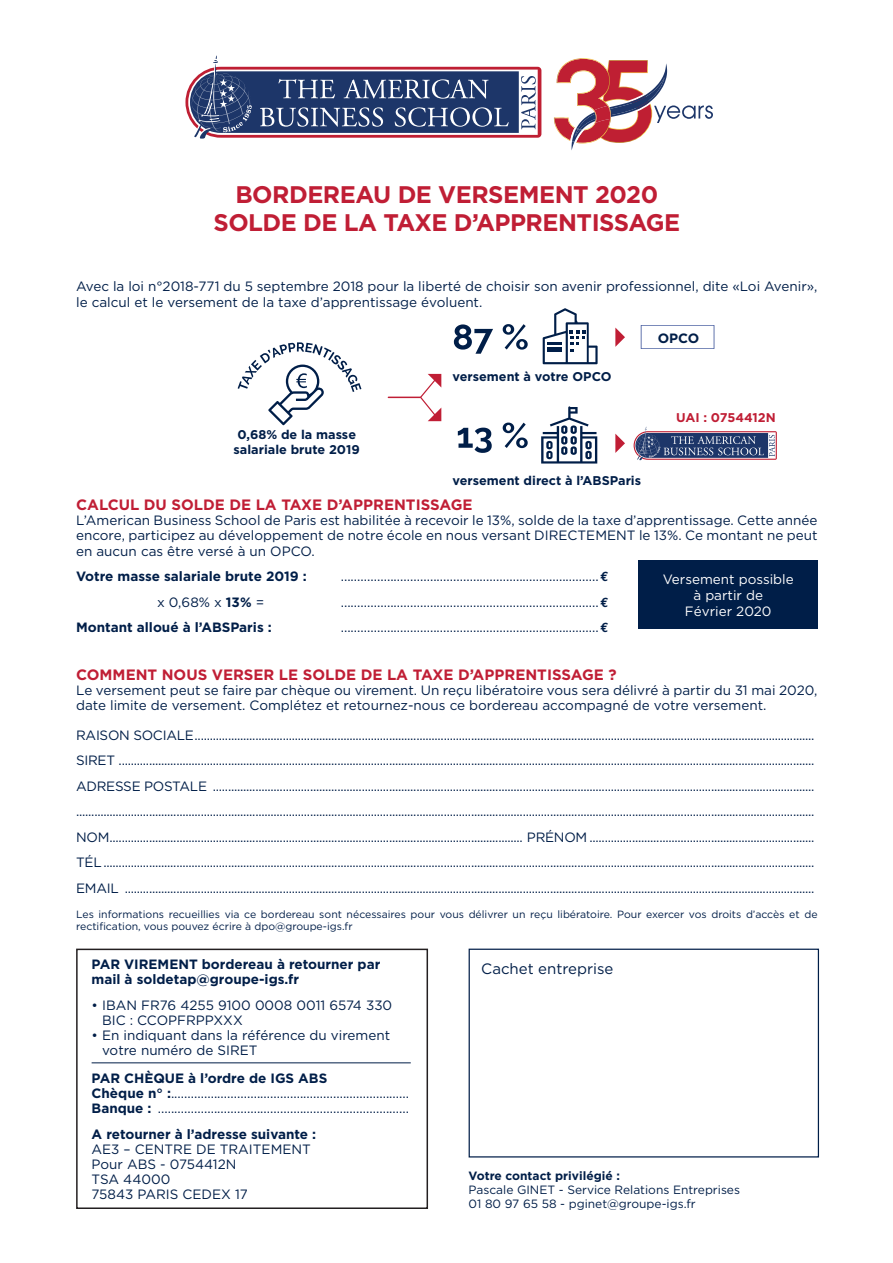
<style>
.page{position:relative;width:893px;height:1263px;background:#fff}
.page>*{position:absolute;margin:0;border:0;box-sizing:border-box;transform-origin:0 0}
.t1{font:700 24px/28.5px "Gotham HTF";letter-spacing:-.02em;color:#c01e35;text-align:center}
.t2{font:700 15px "Gotham HTF";color:#c01e35}
.t3{font:15px "Gotham HTF";color:#001e48}
.t4{font:13.5px/15px "Gotham HTF";color:#001e48}
.t5{font:700 13.5px/15px "Gotham HTF";color:#001e48}
.t6{font:13.5px/16.2px "Gotham HTF";color:#fff;text-align:center}
.t7{font:700 12.6px/15.1px "Gotham HTF";color:#001e48}
.t8{font:700 12.6px "Gotham HTF";color:#c01e35}
.t9{font:12px/14.4px "Gotham HTF";color:#001e48}
.t10{font:700 12px "Gotham HTF";color:#001e48}
.t11{font:10.5px/12px "Gotham HTF";color:#001e48}
.s1{font-family:"Euro Mono";font-weight:700}
.s2{font-weight:700}
</style>
<div class="page">
<svg style="left:634px;top:426px;width:143px;height:34px"></svg>
<svg style="left:238px;top:342px;width:123px;height:83px"></svg>
<svg style="left:454px;top:324px;width:39px;height:30px"></svg>
<svg style="left:503px;top:324px;width:25px;height:26px"></svg>
<svg style="left:458px;top:428px;width:34px;height:25px"></svg>
<svg style="left:503px;top:423px;width:25px;height:25px"></svg>
<svg style="left:543px;top:308px;width:55px;height:56px"></svg>
<svg style="left:541px;top:406px;width:56px;height:57px"></svg>
<svg style="left:420px;top:374px;width:21px;height:47px"></svg>
<svg style="left:641px;top:325px;width:73px;height:24px"></svg>
<svg style="left:615px;top:328px;width:10px;height:19px"></svg>
<svg style="left:615px;top:434px;width:10px;height:19px"></svg>
<hr style="left:388px;top:397px;width:32px;height:1px;background:#c01e35">
<div style="left:469px;top:949px;width:350px;height:208px;border:1px solid #001e48"></div>
<div style="left:76px;top:949px;width:352px;height:260px;border:2px solid #231f20"></div>
<hr style="left:92px;top:1062px;width:319px;height:1px;background:#001e48">
<div style="left:638px;top:560px;width:180px;height:68px;background:#001e48"></div>
<svg style="left:185px;top:55px;width:356px;height:84px"></svg>
<svg style="left:554px;top:58px;width:159px;height:92px"></svg>
<h1 class="t1" style="left:213px;top:179px;width:468px">BORDEREAU DE VERSEMENT 2020<br>SOLDE DE LA TAXE D’APPRENTISSAGE</h1>
<p class="t4" style="left:76px;top:278px;width:743px;line-height:16.2px">Avec la loi n°2018-771 du 5 septembre 2018 pour la liberté de choisir son avenir professionnel, dite «Loi Avenir», le calcul et le versement de la taxe d’apprentissage évoluent.</p>
<p class="t7" style="left:234px;top:427px;width:128px">0,68% de la masse salariale brute 2019</p>
<p class="t7" style="left:453px;top:368px;width:160px">versement à votre OPCO</p>
<p class="t5" style="left:658px;top:330px;width:43px">OPCO</p>
<p class="t8" style="left:676px;top:411px;width:101px">UAI : 0754412N</p>
<p class="t7" style="left:453px;top:472px;width:190px">versement direct à l’ABSParis</p>
<p class="t2" style="left:76px;top:496px;width:398px">CALCUL DU SOLDE DE LA TAXE D’APPRENTISSAGE</p>
<p class="t4" style="left:76px;top:512px;width:743px;line-height:15.6px;text-align:justify">L’American Business School de Paris est habilitée à recevoir le 13%, solde de la taxe d’apprentissage. Cette année encore, participez au développement de notre école en nous versant DIRECTEMENT le 13%. Ce montant ne peut en aucun cas être versé à un OPCO.</p>
<p class="t5" style="left:76px;top:569px;width:232px">Votre masse salariale brute 2019 :</p>
<p class="t4" style="left:341px;top:569px;width:269px">..............................................................................<span class="s1">€</span></p>
<p class="t4" style="left:157px;top:594px;width:109px">x 0,68% x <span class="s2">13%</span> =</p>
<p class="t4" style="left:341px;top:594px;width:269px">..............................................................................<span class="s1">€</span></p>
<p class="t5" style="left:76px;top:620px;width:197px">Montant alloué à l’ABSParis :</p>
<p class="t4" style="left:341px;top:620px;width:269px">..............................................................................<span class="s1">€</span></p>
<p class="t2" style="left:76px;top:666px;width:542px">COMMENT NOUS VERSER LE SOLDE DE LA TAXE D’APPRENTISSAGE ?</p>
<p class="t4" style="left:76px;top:682px;width:743px">Le versement peut se faire par chèque ou virement. Un reçu libératoire vous sera délivré à partir du 31 mai 2020, date limite de versement. Complétez et retournez-nous ce bordereau accompagné de votre versement.</p>
<p class="t4" style="left:76px;top:722px;width:740px;line-height:25.5px;text-align:justify">RAISON SOCIALE............................................................................................................................................................................................................<br>SIRET .....................................................................................................................................................................................................................................<br>ADRESSE POSTALE ...................................................................................................................................................................................................... ...................................................................................................................................................................................................................................................<br>NOM........................................................................................................................................ PRÉNOM ..........................................................................<br>TÉL..........................................................................................................................................................................................................................................<br>EMAIL ...................................................................................................................................................................................................................................</p>
<p class="t11" style="left:76px;top:908px;width:743px">Les informations recueillies via ce bordereau sont nécessaires pour vous délivrer un reçu libératoire. Pour exercer vos droits d’accès et de rectification, vous pouvez écrire à dpo@groupe-igs.fr</p>
<p class="t6" style="left:663px;top:571px;width:133px">Versement possible à partir de<br>Février 2020</p>
<p class="t5" style="left:92px;top:957px;width:290px">PAR VIREMENT bordereau à retourner par mail à soldetap@groupe-igs.fr</p>
<p class="t4" style="left:102px;top:997px;width:292px;text-indent:-11px">• IBAN FR76 4255 9100 0008 0011 6574 330<br>BIC : CCOPFRPPXXX</p>
<p class="t4" style="left:102px;top:1027px;width:289px;text-indent:-11px">• En indiquant dans la référence du virement votre numéro de SIRET</p>
<p class="t4" style="left:92px;top:1071px;width:319px"><span class="s2">PAR CHÈQUE à l’ordre de IGS ABS<br>Chèque n° :</span>........................................................................<br><span class="s2">Banque :</span> ............................................................................</p>
<p class="t5" style="left:92px;top:1126px;width:226px">A retourner à l’adresse suivante :</p>
<p class="t4" style="left:92px;top:1141px;width:221px">AE3 – CENTRE DE TRAITEMENT<br>Pour ABS - 0754412N<br>TSA 44000<br>75843 PARIS CEDEX 17</p>
<p class="t3" style="left:481px;top:961px;width:134px">Cachet entreprise</p>
<p class="t10" style="left:469px;top:1168px;width:153px">Votre contact privilégié :</p>
<p class="t9" style="left:469px;top:1182px;width:273px">Pascale GINET - Service Relations Entreprises<br>01 80 97 65 58 - pginet@groupe-igs.fr</p>
</div>
